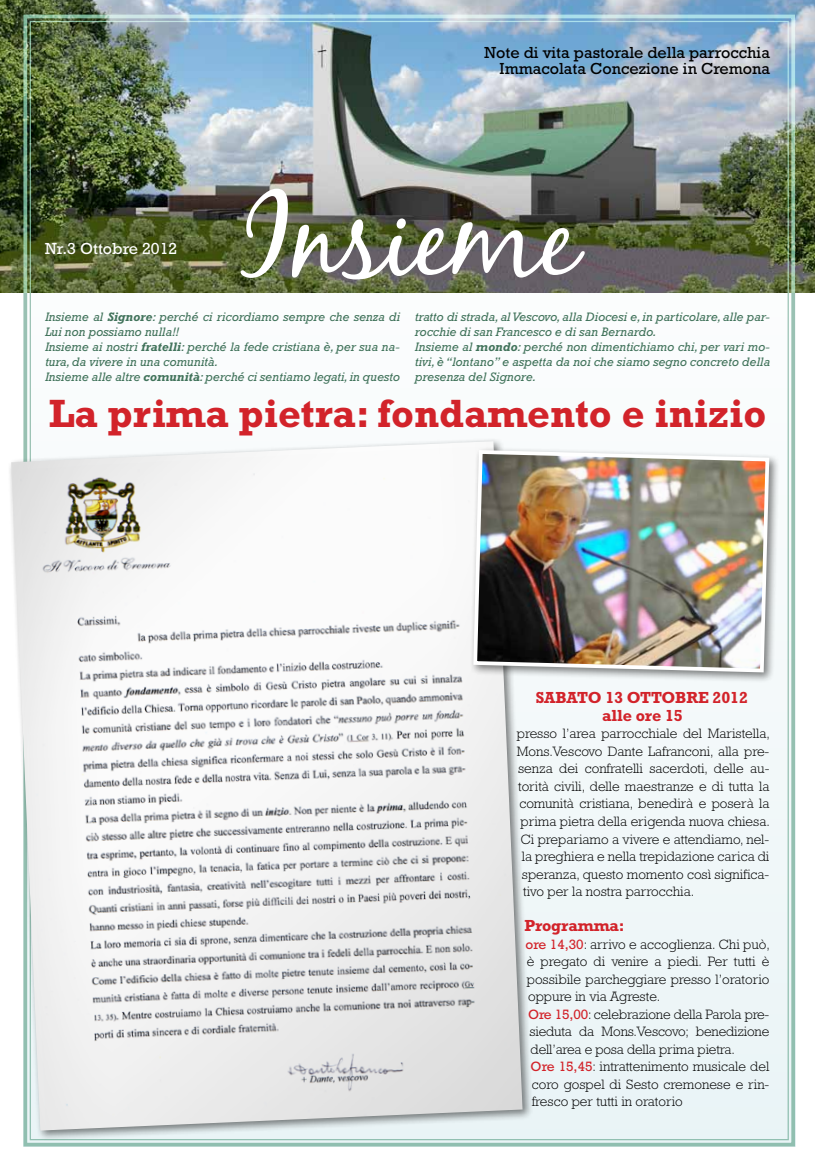
<style>
.page{position:relative;width:815px;height:1170px;background:#fff}
.page>*{position:absolute;margin:0;border:0;box-sizing:border-box;transform-origin:0 0}
.t1{font:112.5px "Black Jack";color:#fff}
.t2{font:700 40px "Rockwell";color:#d2232a}
.t3{font:16.25px/16.2px "Rockwell";color:#000;text-align:right}
.t4{font:700 16.25px/17.5px "Rockwell";letter-spacing:-.01em;color:#d2232a;text-align:center}
.t5{font:16.25px "Rockwell";color:#fff}
.t6{font:300 13.75px "Rockwell";color:#000}
.t7{font:italic 12.5px/15px "Rockwell";color:#41735b}
.s1{font-weight:700}
.s2{font-weight:400;color:#d2232a}
</style>
<div class="page">
<img style="left:0;top:0;width:815px;height:292px">
<img style="left:22px;top:13px;width:775px;height:1134px">
<div style="left:7px;top:437px;width:526px;height:704px;background:#000;opacity:.5"></div>
<img style="left:11px;top:441px;width:512px;height:689px">
<div style="left:469px;top:446px;width:311px;height:237px;background:#000;opacity:.5"></div>
<img style="left:471px;top:448px;width:300px;height:226px">
<p class="t3" style="left:484px;top:44px;width:287px">Note di vita pastorale della parrocchia<br>Immacolata Concezione in Cremona</p>
<h1 class="t1" style="left:241px;top:169px;width:338px">Insieme</h1>
<p class="t7" style="left:45px;top:309px;width:356px">Insieme al <span class="s1">Signore</span>: perché ci ricordiamo sempre che senza di Lui non possiamo nulla!!<br>Insieme ai nostri <span class="s1">fratelli</span>: perché la fede cristiana è, per sua na&shy;tura, da vivere in una comunità.<br>Insieme alle altre <span class="s1">comunità</span>: perché ci sentiamo legati, in questo</p>
<p class="t7" style="left:415px;top:309px;width:357px">tratto di strada, al Vescovo, alla Diocesi e, in particolare, alle par&shy;rocchie di san Francesco e di san Bernardo.<br>Insieme al <span class="s1">mondo</span>: perché non dimentichiamo chi, per vari mo&shy;tivi, è “lontano” e aspetta da noi che siamo segno concreto della presenza del Signore.</p>
<p class="t5" style="left:45px;top:239px;width:134px">Nr.3 Ottobre 2012</p>
<h2 class="t2" style="left:49px;top:390px;width:719px">La prima pietra: fondamento e inizio</h2>
<p class="t4" style="left:536px;top:689px;width:214px">SABATO 13 OTTOBRE 2012 alle ore 15</p>
<p class="t6" style="left:517px;top:726px;width:255px">presso l’area parrocchiale del Maristella,</p>
<p class="t6" style="left:517px;top:743px;width:254px">Mons.Vescovo Dante Lafranconi, alla pre-</p>
<p class="t6" style="left:518px;top:761px;width:253px">senza dei confratelli sacerdoti, delle au-</p>
<p class="t6" style="left:518px;top:778px;width:253px">torità civili, delle maestranze e di tutta la</p>
<p class="t6" style="left:519px;top:796px;width:252px">comunità cristiana, benedirà e poserà la</p>
<p class="t6" style="left:521px;top:813px;width:251px">prima pietra della erigenda nuova chiesa.</p>
<p class="t6" style="left:521px;top:831px;width:250px">Ci prepariamo a vivere e attendiamo, nel-</p>
<p class="t6" style="left:522px;top:848px;width:249px">la preghiera e nella trepidazione carica di</p>
<p class="t6" style="left:522px;top:866px;width:249px">speranza, questo momento così significa-</p>
<p class="t6" style="left:523px;top:883px;width:173px">tivo per la nostra parrocchia.</p>
<p class="t4" style="left:524px;top:916px;width:102px">Programma:</p>
<p class="t6" style="left:526px;top:936px;width:246px"><span class="s2">ore 14,30</span>: arrivo e accoglienza. Chi può,</p>
<p class="t6" style="left:527px;top:953px;width:244px">è pregato di venire a piedi. Per tutti è</p>
<p class="t6" style="left:527px;top:971px;width:244px">possibile parcheggiare presso l’oratorio</p>
<p class="t6" style="left:528px;top:988px;width:134px">oppure in via Agreste.</p>
<p class="t6" style="left:528px;top:1006px;width:243px"><span class="s2">Ore 15,00</span>: celebrazione della Parola pre-</p>
<p class="t6" style="left:529px;top:1023px;width:242px">sieduta da Mons.Vescovo; benedizione</p>
<p class="t6" style="left:531px;top:1041px;width:206px">dell’area e posa della prima pietra.</p>
<p class="t6" style="left:531px;top:1058px;width:240px"><span class="s2">Ore 15,45</span>: intrattenimento musicale del</p>
<p class="t6" style="left:532px;top:1076px;width:239px">coro gospel di Sesto cremonese e rin-</p>
<p class="t6" style="left:532px;top:1093px;width:152px">fresco per tutti in oratorio</p>
</div>
